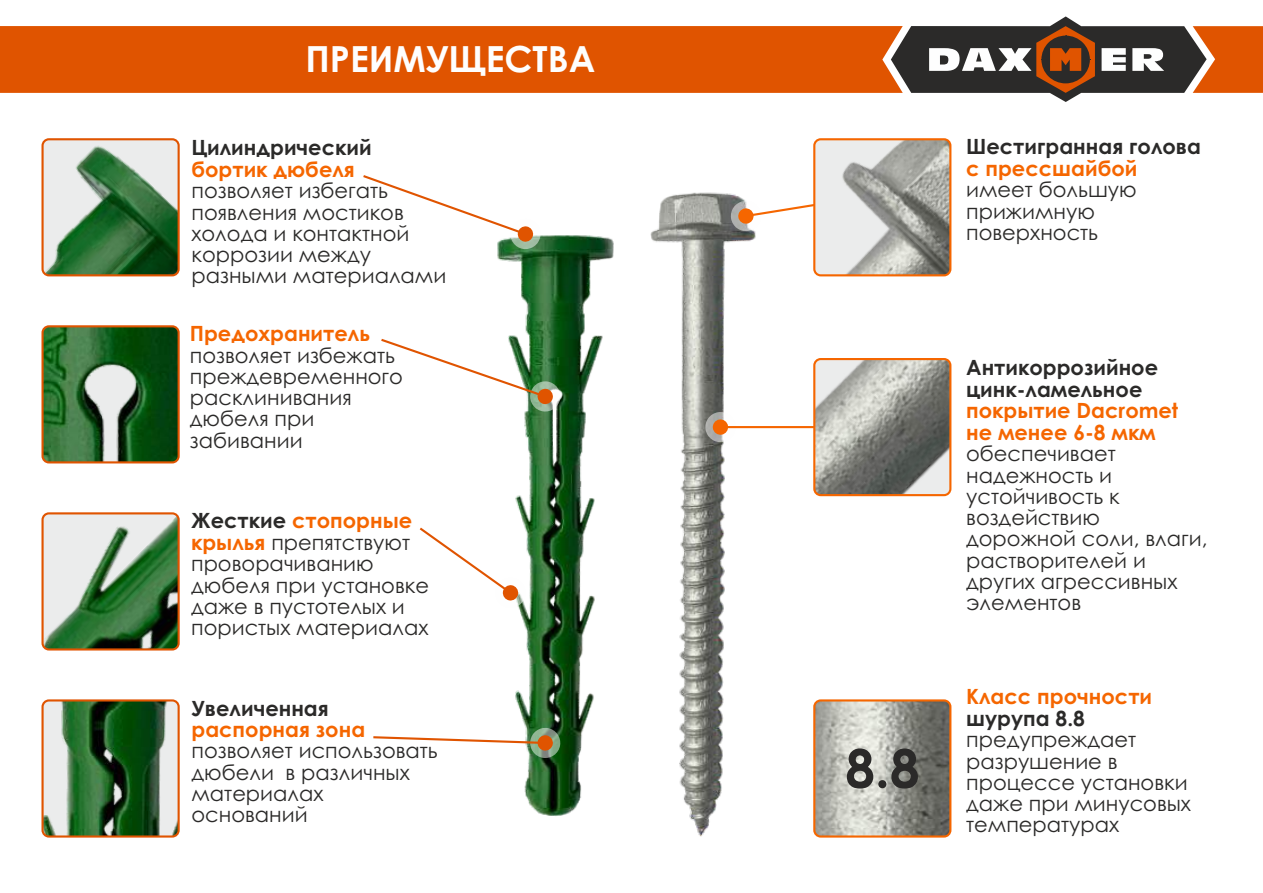
<style>
.page{position:relative;width:1263px;height:893px;background:#fff}
.page>*{position:absolute;margin:0;border:0;box-sizing:border-box;transform-origin:0 0}
.t1{font:700 53.1px "Century Gothic";color:#2b2a29}
.t2{font:700 36px "Century Gothic";color:#fefefe}
.t3{font:21px/21.3px "Century Gothic";color:#2b2a29}
.t4{font:700 21px/21.6px "Century Gothic";color:#f56600}
.t5{font:700 21px/21.6px "Century Gothic";color:#2b2a29}
.s1{font-weight:700}
.s2{font-weight:700;color:#f56600}
</style>
<div class="page">
<img style="left:497px;top:192px;width:316px;height:645px">
<svg style="left:363px;top:175px;width:179px;height:75px"></svg>
<img style="left:43px;top:700px;width:136px;height:136px;border-radius:6px">
<div style="left:41px;top:699px;width:139px;height:139px;border:2px solid #e05400;border-radius:6px"></div>
<img style="left:814px;top:139px;width:136px;height:136px;border-radius:6px">
<div style="left:813px;top:138px;width:138px;height:138px;border:2px solid #f56600;border-radius:6px"></div>
<img style="left:814px;top:359px;width:136px;height:136px;border-radius:6px">
<div style="left:813px;top:358px;width:138px;height:138px;border:2px solid #f56600;border-radius:6px"></div>
<img style="left:43px;top:326px;width:136px;height:136px;border-radius:6px">
<div style="left:41px;top:325px;width:139px;height:138px;border:2px solid #e05400;border-radius:6px"></div>
<img style="left:44px;top:515px;width:133px;height:132px">
<div style="left:41px;top:512px;width:139px;height:138px;border:2px solid #e05400;border-radius:6px"></div>
<img style="left:44px;top:141px;width:133px;height:132px">
<div style="left:41px;top:138px;width:139px;height:138px;border:2px solid #e05400;border-radius:6px"></div>
<img style="left:814px;top:700px;width:136px;height:136px;border-radius:6px">
<div style="left:813px;top:699px;width:138px;height:139px;border:2px solid #f56600;border-radius:6px"></div>
<svg style="left:419px;top:525px;width:108px;height:84px"></svg>
<svg style="left:373px;top:727px;width:188px;height:32px"></svg>
<svg style="left:730px;top:200px;width:87px;height:32px"></svg>
<svg style="left:704px;top:411px;width:33px;height:32px"></svg>
<hr style="left:720px;top:426px;width:94px;height:2px;background:#f56600">
<svg style="left:381px;top:337px;width:180px;height:76px"></svg>
<div style="left:0;top:26px;width:891px;height:67px;background:#e05400"></div>
<svg style="left:891px;top:16px;width:372px;height:86px"></svg>
<h2 class="t2" style="left:305px;top:45px;width:291px">ПРЕИМУЩЕСТВА</h2>
<p class="t5" style="left:191px;top:139px;width:182px">Цилиндрический</p>
<p class="t4" style="left:191px;top:160px;width:165px">бортик дюбеля</p>
<p class="t3" style="left:191px;top:182px;width:256px">позволяет избегать появления мостиков холода и контактной коррозии между разными материалами</p>
<p class="t4" style="left:190px;top:325px;width:182px">Предохранитель</p>
<p class="t3" style="left:190px;top:346px;width:215px">позволяет избежать преждевременного расклинивания дюбеля при забивании</p>
<p class="t3" style="left:191px;top:512px;width:239px"><span class="s1">Жесткие</span> <span class="s2">стопорные крылья</span> препятствуют проворачиванию дюбеля при установке даже в пустотелых и пористых материалах</p>
<p class="t5" style="left:191px;top:699px;width:139px">Увеличенная</p>
<p class="t4" style="left:191px;top:721px;width:175px">распорная зона</p>
<p class="t3" style="left:191px;top:742px;width:248px">позволяет использовать дюбели в различных материалах оснований</p>
<h1 class="t1" style="left:845px;top:748px;width:76px">8.8</h1>
<p class="t5" style="left:966px;top:138px;width:236px">Шестигранная голова</p>
<p class="t4" style="left:966px;top:159px;width:173px">с прессшайбой</p>
<p class="t3" style="left:966px;top:181px;width:172px">имеет большую прижимную поверхность</p>
<p class="t5" style="left:966px;top:359px;width:193px">Антикоррозийное цинк-ламельное</p>
<p class="t4" style="left:966px;top:402px;width:214px">покрытие Dacromet не менее 6-8 мкм</p>
<p class="t3" style="left:966px;top:445px;width:243px">обеспечивает надежность и устойчивость к воздействию дорожной соли, влаги, растворителей и других агрессивных элементов</p>
<p class="t4" style="left:966px;top:688px;width:187px">Класс прочности</p>
<p class="t5" style="left:966px;top:710px;width:120px">шурупа 8.8</p>
<p class="t3" style="left:966px;top:731px;width:226px">предупреждает разрушение в процессе установки даже при минусовых температурах</p>
</div>
